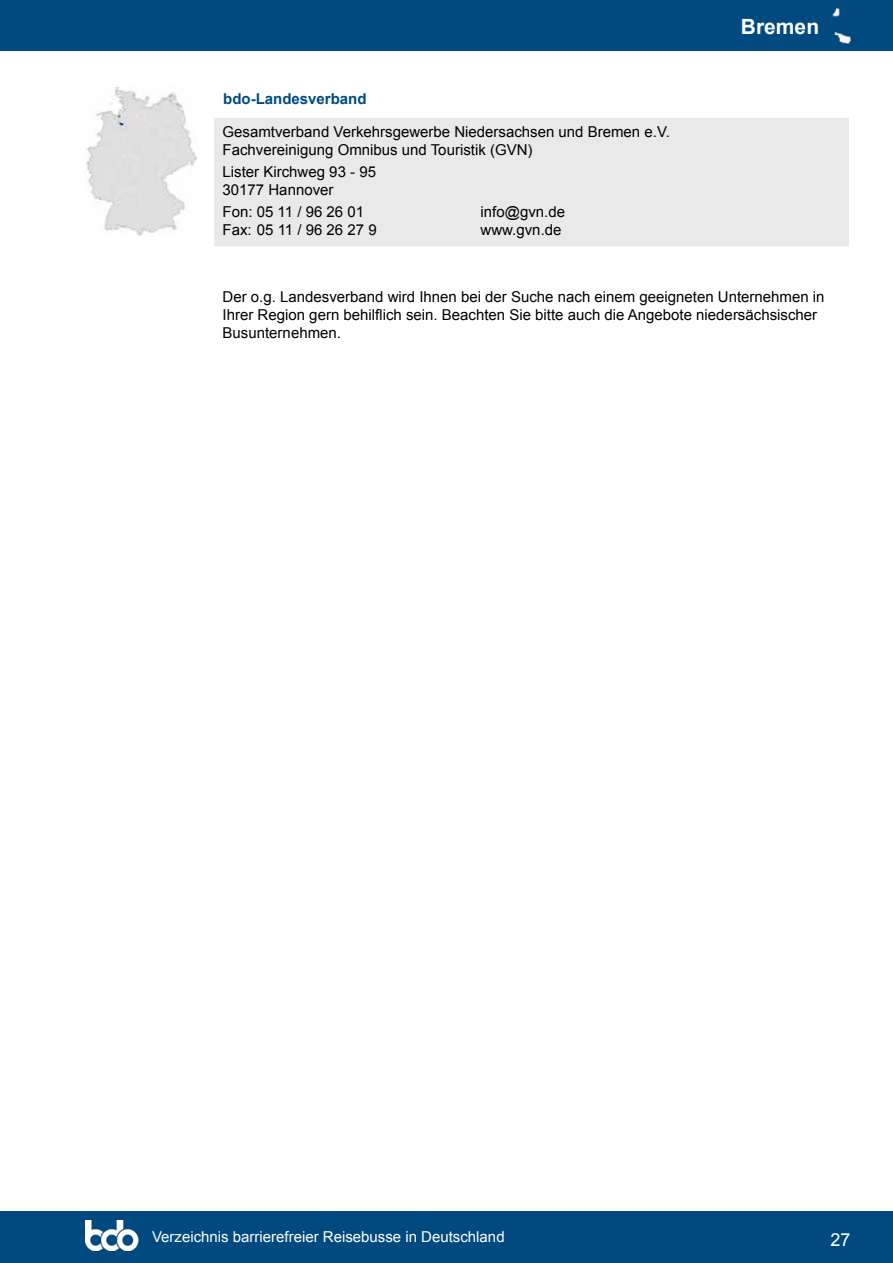
<style>
.page{position:relative;width:893px;height:1263px;background:#fff}
.page>*{position:absolute;margin:0;border:0;box-sizing:border-box;transform-origin:0 0}
.t1{font:700 21px "Arial";color:#fff}
.t2{font:18px "Arial";color:#fff}
.t3{font:15px/18px "Arial";color:#000}
.t4{font:15px "Arial";color:#fff}
.t5{font:700 15px "Arial";color:#004a80}
</style>
<div class="page">
<div style="left:0;top:0;width:893px;height:51px;background:#004a80"></div>
<div style="left:0;top:1212px;width:893px;height:51px;background:#004a80"></div>
<img style="left:85px;top:1220px;width:54px;height:30px">
<img style="left:832px;top:8px;width:18px;height:36px">
<img style="left:85px;top:87px;width:112px;height:149px">
<div style="left:213px;top:117px;width:637px;height:130px;background:#e9e9ea"></div>
<div style="left:213px;top:116px;width:637px;height:132px;border:2px solid #fff"></div>
<p class="t5" style="left:223px;top:89px;width:145px">bdo-Landesverband</p>
<p class="t3" style="left:223px;top:123px;width:449px">Gesamtverband Verkehrsgewerbe Niedersachsen und Bremen e.V.<br>Fachvereinigung Omnibus und Touristik (GVN)</p>
<p class="t3" style="left:223px;top:163px;width:155px">Lister Kirchweg 93 - 95<br>30177 Hannover</p>
<p class="t3" style="left:223px;top:203px;width:143px">Fon: 05 11 / 96 26 01</p>
<p class="t3" style="left:481px;top:203px;width:86px">info@gvn.de</p>
<p class="t3" style="left:223px;top:221px;width:156px">Fax: 05 11 / 96 26 27 9</p>
<p class="t3" style="left:481px;top:221px;width:82px">www.gvn.de</p>
<h1 class="t1" style="left:741px;top:13px;width:80px">Bremen</h1>
<p class="t3" style="left:223px;top:288px;width:603px">Der o.g. Landesverband wird Ihnen bei der Suche nach einem geeigneten Unternehmen in<br>Ihrer Region gern behilflich sein. Beachten Sie bitte auch die Angebote niedersächsischer<br>Busunternehmen.</p>
<p class="t4" style="left:152px;top:1227px;width:354px">Verzeichnis barrierefreier Reisebusse in Deutschland</p>
<p class="t2" style="left:830px;top:1228px;width:22px">27</p>
</div>
